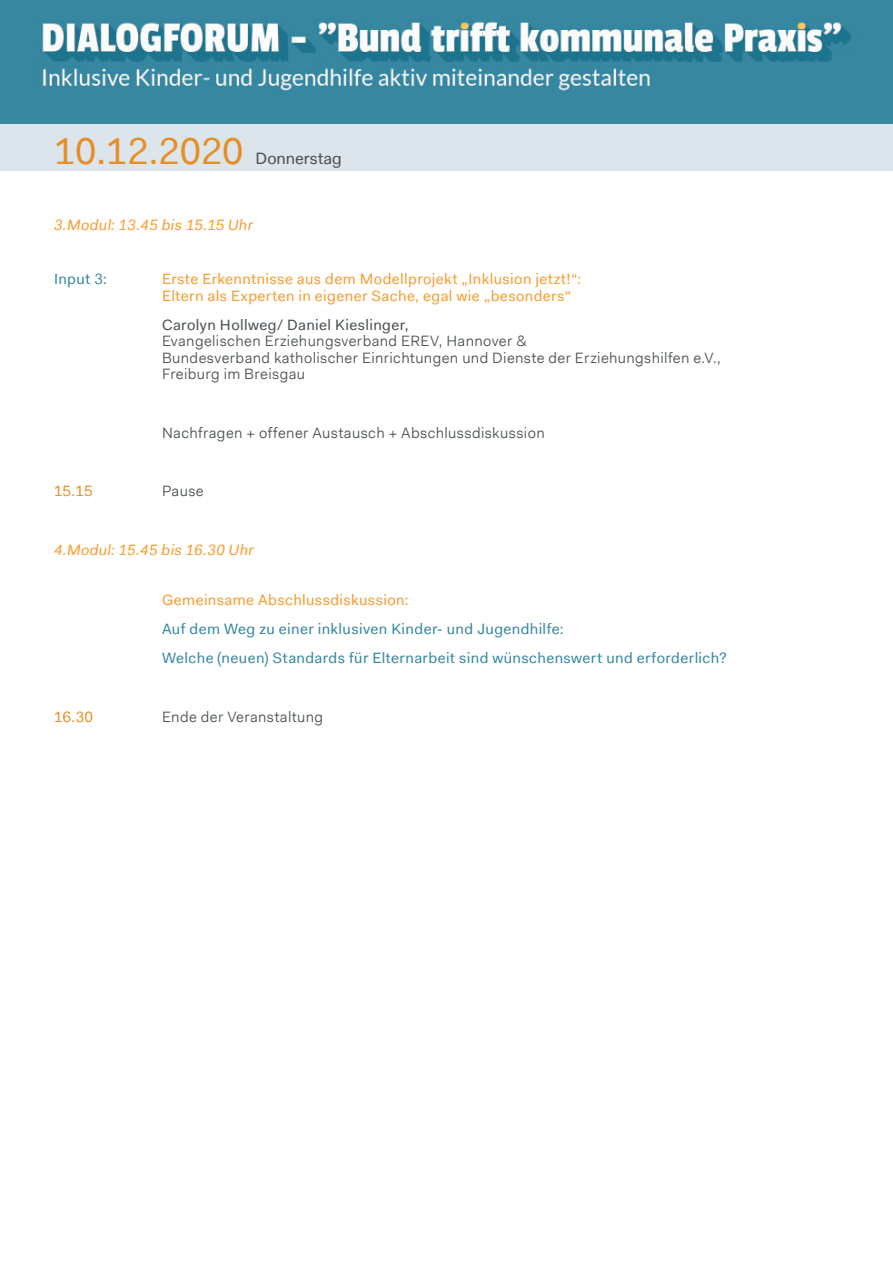
<style>
.page{position:relative;width:893px;height:1263px;background:#fff}
.page>*{position:absolute;margin:0;border:0;box-sizing:border-box;transform-origin:0 0}
.arial_7{font:37.5px "Fakt Pro";color:#e68e25}
.t1{font:16.5px "Fakt Pro";color:#495051}
.t2{font:15px/16.5px "Fakt Pro Blond";letter-spacing:.025em;color:#495051}
.t3{font:15px/16.5px "Fakt Pro";letter-spacing:.03em;color:#f89c2f}
.t4{font:15px "Fakt Pro";letter-spacing:.03em;color:#3787a1}
.t5{font:italic 15px "Fakt Pro";letter-spacing:.02em;color:#f89c2f}
.t6{font:15px "Fakt Pro";letter-spacing:.005em;color:#e68e25}
.s1{font-family:"Fakt Pro"}
</style>
<div class="page">
<div style="left:0;top:17px;width:893px;height:154px;background:#dbe5eb"></div>
<img style="left:0;top:0;width:893px;height:123px">
<p class="arial_7" style="left:54px;top:126px;width:191px">10.12.2020</p>
<p class="t1" style="left:256px;top:147px;width:88px">Donnerstag</p>
<p class="t5" style="left:54px;top:215px;width:201px">3.Modul: 13.45 bis 15.15 Uhr</p>
<p class="t4" style="left:54px;top:269px;width:54px">Input 3:</p>
<p class="t3" style="left:162px;top:271px;width:421px">Erste Erkenntnisse aus dem Modellprojekt „Inklusion jetzt!“:<br>Eltern als Experten in eigener Sache, egal wie „besonders“</p>
<p class="t2" style="left:162px;top:316px;width:560px"><span class="s1">Carolyn Hollweg/ Daniel Kieslinger,<br></span>Evangelischen Erziehungsverband EREV, Hannover &amp;<br>Bundesverband katholischer Einrichtungen und Dienste der Erziehungshilfen e.V., Freiburg im Breisgau</p>
<p class="t2" style="left:162px;top:424px;width:384px">Nachfragen + offener Austausch + Abschlussdiskussion</p>
<p class="t6" style="left:54px;top:481px;width:40px">15.15</p>
<p class="t2" style="left:162px;top:483px;width:43px">Pause</p>
<p class="t5" style="left:54px;top:540px;width:202px">4.Modul: 15.45 bis 16.30 Uhr</p>
<p class="t3" style="left:162px;top:591px;width:248px">Gemeinsame Abschlussdiskussion:</p>
<p class="t4" style="left:162px;top:619px;width:403px">Auf dem Weg zu einer inklusiven Kinder- und Jugendhilfe:</p>
<p class="t4" style="left:162px;top:648px;width:566px">Welche (neuen) Standards für Elternarbeit sind wünschenswert und erforderlich?</p>
<p class="t6" style="left:54px;top:707px;width:41px">16.30</p>
<p class="t2" style="left:162px;top:708px;width:163px">Ende der Veranstaltung</p>
</div>
